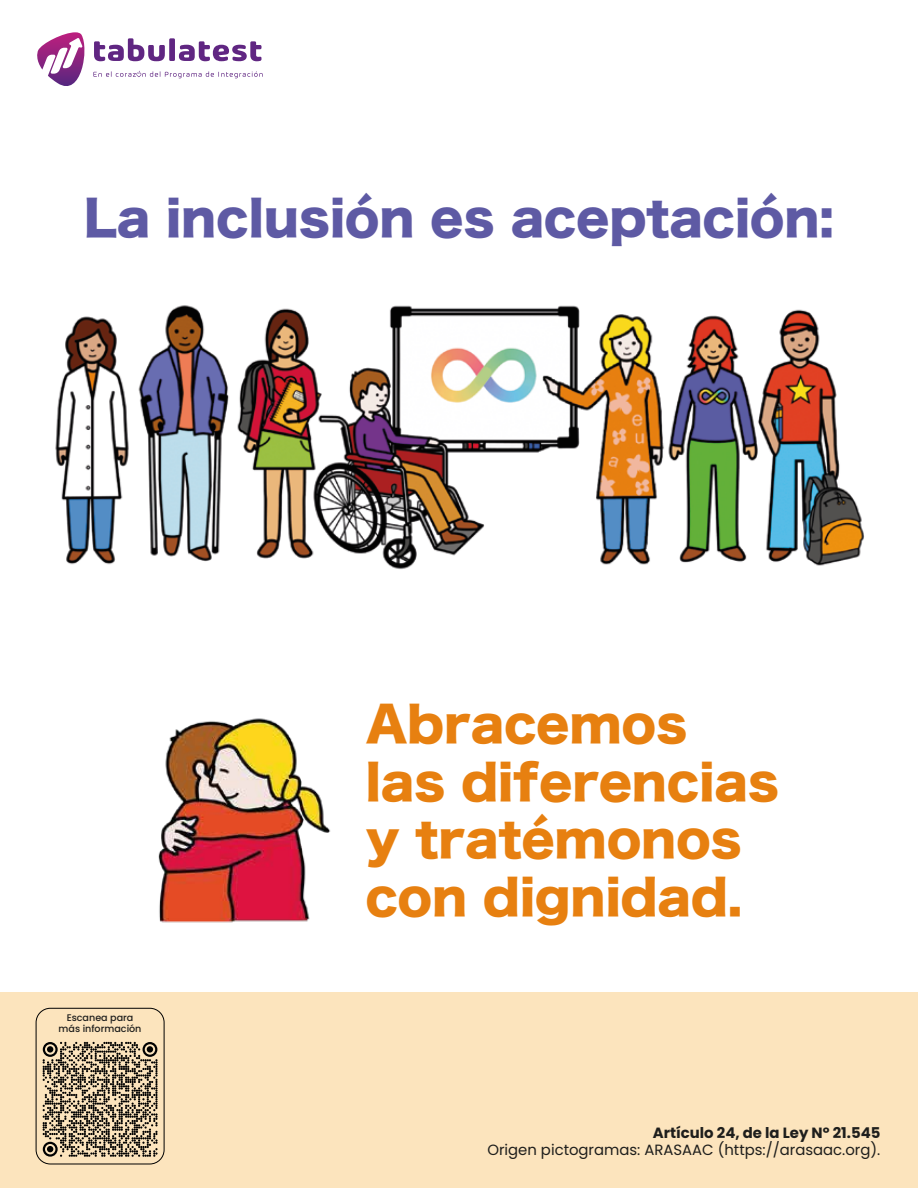
<style>
.page{position:relative;width:918px;height:1188px;background:#fff}
.page>*{position:absolute;margin:0;border:0;box-sizing:border-box;transform-origin:0 0}
.t1{font:47.85px/57.4px "Hira Kaku Std W8";color:#e78010}
.t2{font:47.85px "Hira Kaku Std W8";color:#5e5aa4}
.t3{font:14.85px "Poppins";color:#1e1e1c}
.t4{font:700 14.85px "Poppins";color:#1e1e1c}
.t5{font:500 9.6px/11.6px "Poppins";color:#1e1e1c;text-align:center}
</style>
<div class="page">
<svg style="left:37px;top:32px;width:226px;height:54px"></svg>
<img style="left:55px;top:305px;width:809px;height:265px">
<img style="left:158px;top:718px;width:173px;height:205px">
<div style="left:0;top:992px;width:918px;height:196px;background:#fce4bd"></div>
<svg style="left:43px;top:1042px;width:115px;height:115px"></svg>
<div style="left:36px;top:1008px;width:128px;height:156px;border:1px solid #010101;border-radius:14px"></div>
<h1 class="t2" style="left:84px;top:192px;width:752px">La inclusión es aceptación:</h1>
<p class="t5" style="left:59px;top:1011px;width:84px">Escanea para más información</p>
<h1 class="t1" style="left:366px;top:697px;width:415px">Abracemos las diferencias y tratémonos con dignidad.</h1>
<p class="t4" style="left:653px;top:1124px;width:229px">Artículo 24, de la Ley Nº 21.545</p>
<p class="t3" style="left:487px;top:1142px;width:394px">Origen pictogramas: ARASAAC (https://arasaac.org).</p>
</div>
